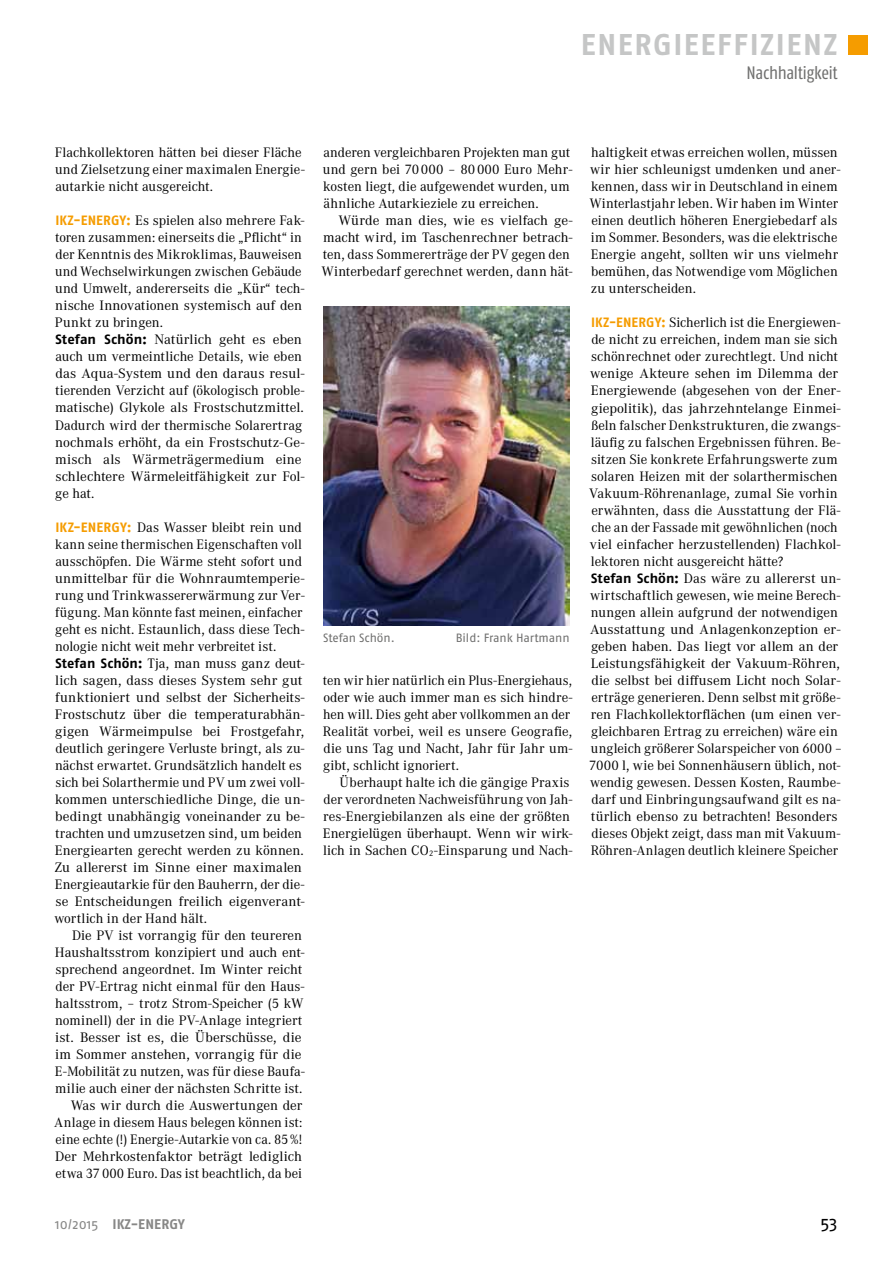
<style>
.page{position:relative;width:893px;height:1263px;background:#fff}
.page>*{position:absolute;margin:0;border:0;box-sizing:border-box;transform-origin:0 0}
.t1{font:700 30px "Fago OT";letter-spacing:.05em;color:#c5c6c6}
.t2{font:condensed 18px "Fago OT";letter-spacing:-.015em;color:#6f6f6e}
.t3{font:18px "Fago OT";color:#000}
.t4{font:14.25px/17px "Corporate A";color:#000}
.t5{font:700 13.95px "Fago OT";letter-spacing:.005em;color:#878786}
.t6{font:12px "Fago OT";color:#6f6f6e}
.s1{font-family:"Fago OT";font-weight:700;font-size:13.5px;color:#f59c00}
.s2{font-family:"Fago OT";font-weight:700;font-size:13.5px}
.s3{font-weight:400}
</style>
<div class="page">
<div style="left:848px;top:35px;width:19px;height:20px;background:#f59c00"></div>
<img style="left:323px;top:306px;width:247px;height:319px">
<h1 class="t1" style="left:581px;top:26px;width:258px">Energieeffizienz</h1>
<p class="t2" style="left:746px;top:62px;width:93px">Nachhaltigkeit</p>
<p class="t4" style="left:55px;top:144px;width:251px">Flachkollektoren hätten bei dieser Fläche und Zielsetzung einer maximalen Energie&shy;autarkie nicht ausgereicht.</p>
<p class="t4" style="left:55px;top:212px;width:251px"><span class="s1">I KZ-EN ERGY:</span> Es spielen also mehrere Fak&shy;toren zusammen: einerseits die „Pflicht“ in der Kenntnis des Mikroklimas, Bauweisen und Wechselwirkungen zwischen Gebäude und Umwelt, andererseits die „Kür“ tech&shy;nische Innovationen systemisch auf den Punkt zu bringen.<br><span class="s2">Stefan Schön:</span> Natürlich geht es eben auch um vermeintliche Details, wie eben das Aqua-System und den daraus resul&shy;tierenden Verzicht auf (ökologisch proble&shy;matische) Glykole als Frostschutzmittel.<br>Dadurch wird der thermische Solarertrag nochmals erhöht, da ein Frostschutz-Ge&shy;misch als Wärmeträgermedium eine schlechtere Wärmeleitfähigkeit zur Fol&shy;ge hat.</p>
<p class="t4" style="left:54px;top:519px;width:252px"><span class="s1">I KZ-EN ERGY:</span> Das Wasser bleibt rein und kann seine thermischen Eigenschaften voll ausschöpfen. Die Wärme steht sofort und unmittelbar für die Wohnraumtemperie&shy;rung und Trinkwassererwärmung zur Ver&shy;fügung. Man könnte fast meinen, einfacher geht es nicht. Estaunlich, dass diese Tech&shy;nologie nicht weit mehr verbreitet ist.<br><span class="s2">Stefan Schön:</span> Tja, man muss ganz deut&shy;lich sagen, dass dieses System sehr gut funktioniert und selbst der Sicherheits-Frostschutz über die temperaturabhän&shy;gigen Wärmeimpulse bei Frostgefahr, deutlich geringere Verluste bringt, als zu&shy;nächst erwartet. Grundsätzlich handelt es sich bei Solarthermie und PV um zwei voll&shy;kommen unterschiedliche Dinge, die un&shy;bedingt unabhängig voneinander zu be&shy;trachten und umzusetzen sind, um beiden Energiearten gerecht werden zu können.<br>Zu allererst im Sinne einer maximalen Energieautarkie für den Bauherrn, der die&shy;se Entscheidungen freilich eigenverant&shy;wortlich in der Hand hält.</p>
<p class="t4" style="left:54px;top:927px;width:252px;text-align:right">Die PV ist vorrangig für den teureren Haushaltsstrom konzipiert und auch ent&shy;sprechend angeordnet. Im Winter reicht der PV-Ertrag nicht einmal für den Haus&shy;haltsstrom, – trotz Strom-Speicher (5 kW nominell) der in die PV-Anlage integriert ist. Besser ist es, die Überschüsse, die im Sommer anstehen, vorrangig für die E-Mobilität zu nutzen, was für diese Baufa&shy;milie auch einer der nächsten Schritte ist.<br>Was wir durch die Auswertungen der Anlage in diesem Haus belegen können ist: eine echte (!) Energie-Autarkie von ca. 85 %!<br>Der Mehrkostenfaktor beträgt lediglich etwa 37 000 Euro. Das ist beachtlich, da bei</p>
<p class="t4" style="left:323px;top:144px;width:251px">anderen vergleichbaren Projekten man gut und gern bei 70 000 – 80 000 Euro Mehr&shy;kosten liegt, die aufgewendet wurden, um ähnliche Autarkieziele zu erreichen.</p>
<p class="t4" style="left:322px;top:212px;width:253px;text-indent:17px">Würde man dies, wie es vielfach ge&shy;macht wird, im Taschenrechner betrach&shy;ten, dass Sommererträge der PV gegen den Winterbedarf gerechnet werden, dann hät-</p>
<p class="t6" style="left:323px;top:631px;width:73px">Stefan Schön.</p>
<p class="t6" style="left:456px;top:631px;width:116px">Bild: Frank Hartmann</p>
<p class="t4" style="left:323px;top:672px;width:251px">ten wir hier natürlich ein Plus-Energiehaus, oder wie auch immer man es sich hindre&shy;hen will. Dies geht aber vollkommen an der Realität vorbei, weil es unsere Geografie, die uns Tag und Nacht, Jahr für Jahr um&shy;gibt, schlicht ignoriert.</p>
<p class="t4" style="left:323px;top:774px;width:251px;text-indent:17px">Überhaupt halte ich die gängige Praxis der verordneten Nachweisführung von Jah&shy;res-Energiebilanzen als eine der größten Energielügen überhaupt. Wenn wir wirk&shy;lich in Sachen CO<sub>2</sub>-Einsparung und Nach-</p>
<p class="t4" style="left:589px;top:144px;width:252px">haltigkeit etwas erreichen wollen, müssen wir hier schleunigst umdenken und aner&shy;kennen, dass wir in Deutschland in einem Winterlastjahr leben. Wir haben im Winter einen deutlich höheren Energiebedarf als im Sommer. Besonders, was die elektrische Energie angeht, sollten wir uns vielmehr bemühen, das Notwendige vom Möglichen zu unterscheiden.</p>
<p class="t4" style="left:589px;top:315px;width:255px"><span class="s1">I KZ-EN ERGY:</span> Sicherlich ist die Energiewen&shy;de nicht zu erreichen, indem man sie sich schönrechnet oder zurechtlegt. Und nicht wenige Akteure sehen im Dilemma der Energiewende (abgesehen von der Ener&shy;giepolitik), das jahrzehntelange Einmei&shy;ßeln falscher Denkstrukturen, die zwangs&shy;läufig zu falschen Ergebnissen führen. Be&shy;sitzen Sie konkrete Erfahrungswerte zum solaren Heizen mit der solarthermischen Vakuum-Röhrenanlage, zumal Sie vorhin erwähnten, dass die Ausstattung der Flä&shy;che an der Fassade mit gewöhnlichen (noch viel einfacher herzustellenden) Flachkol&shy;lektoren nicht ausgereicht hätte?<br><span class="s2">Stefan Schön:</span> Das wäre zu allererst un&shy;wirtschaftlich gewesen, wie meine Berech&shy;nungen allein aufgrund der notwendigen Ausstattung und Anlagenkonzeption er&shy;geben haben. Das liegt vor allem an der Leistungsfähigkeit der Vakuum-Röhren, die selbst bei diffusem Licht noch Solar&shy;erträge generieren. Denn selbst mit größe&shy;ren Flachkollektorflächen (um einen ver&shy;gleichbaren Ertrag zu erreichen) wäre ein ungleich größerer Solarspeicher von 6000 – 7000 l, wie bei Sonnenhäusern üblich, not&shy;wendig gewesen. Dessen Kosten, Raumbe&shy;darf und Einbringungsaufwand gilt es na&shy;türlich ebenso zu betrachten! Besonders dieses Objekt zeigt, dass man mit Vakuum-Röhren-Anlagen deutlich kleinere Speicher</p>
<p class="t5" style="left:55px;top:1216px;width:131px"><span class="s3">10/2015</span> I KZ-Energy</p>
<p class="t3" style="left:820px;top:1212px;width:19px">53</p>
</div>
